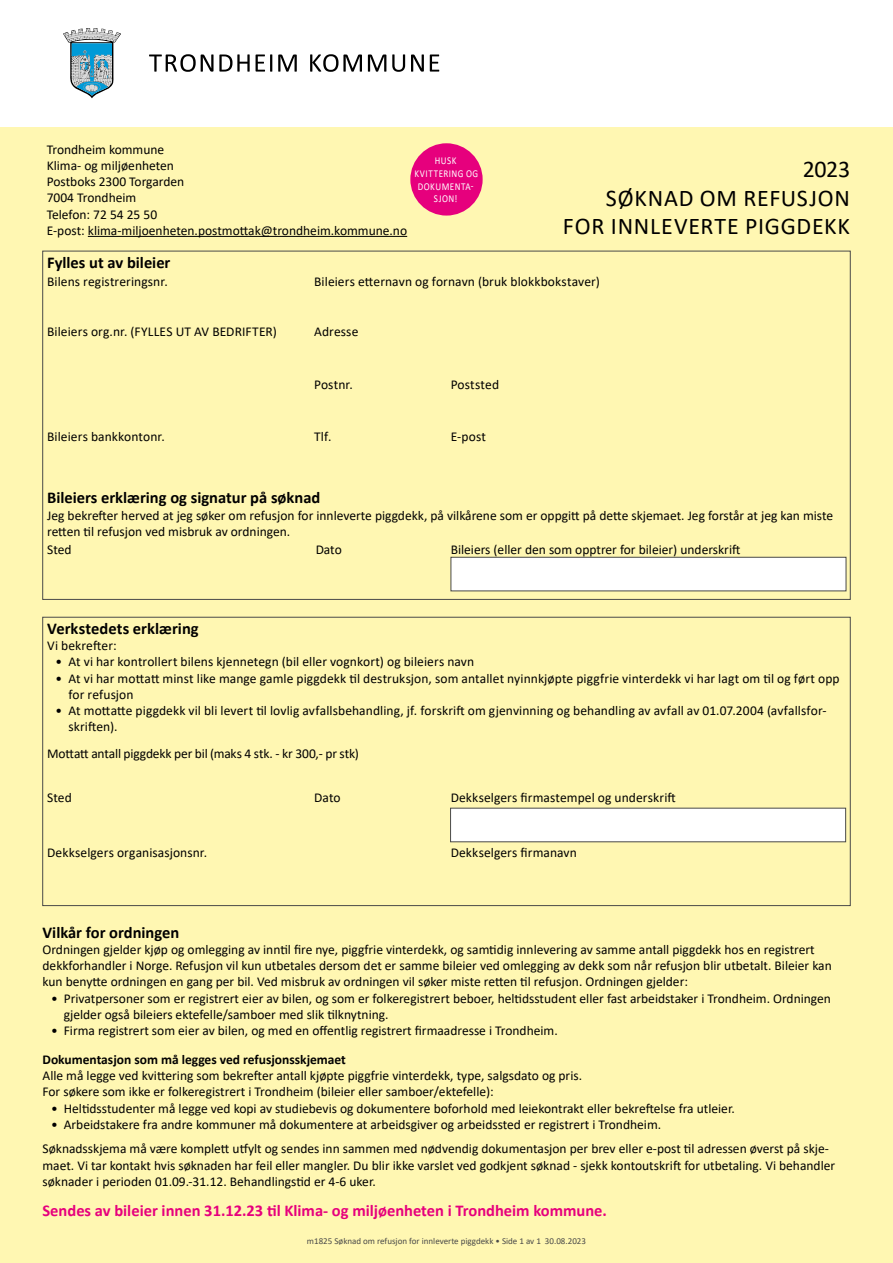
<style>
.page{position:relative;width:893px;height:1263px;background:#fff}
.page>*{position:absolute;margin:0;border:0;box-sizing:border-box;transform-origin:0 0}
.t1{font:24px/28.8px "Calibri";letter-spacing:.03em;color:#000;text-align:right}
.t2{font:700 16.5px "Calibri";color:#000}
.t3{font:700 16.5px "Calibri";color:#e6007d}
.t4{font:13.5px/16.2px "Calibri";color:#000}
.t5{font:700 13.5px "Calibri";color:#000}
.t6{font:10.5px/12.6px "Calibri";letter-spacing:.055em;color:#fff;text-align:center;scale:.86 1}
.t7{font:9px "Calibri";color:#4a4a49}
</style>
<div class="page">
<div style="left:0;top:126px;width:893px;height:1137px;background:#fff7b2"></div>
<svg style="left:63px;top:28px;width:58px;height:70px"></svg>
<svg style="left:149px;top:54px;width:101px;height:18px"></svg>
<svg style="left:256px;top:54px;width:16px;height:18px"></svg>
<svg style="left:278px;top:55px;width:19px;height:17px"></svg>
<svg style="left:310px;top:54px;width:52px;height:18px"></svg>
<svg style="left:368px;top:55px;width:18px;height:17px"></svg>
<svg style="left:392px;top:54px;width:13px;height:18px"></svg>
<svg style="left:411px;top:54px;width:13px;height:18px"></svg>
<svg style="left:430px;top:55px;width:9px;height:17px"></svg>
<div style="left:451px;top:557px;width:395px;height:34px;background:#fff;border:1px solid #4a4a49"></div>
<hr style="left:88px;top:236px;width:319px;height:1px;background:#000">
<div style="left:410px;top:143px;width:73px;height:73px;background:#e6007d;border-radius:50%"></div>
<div style="left:450px;top:808px;width:396px;height:34px;background:#fff;border:1px solid #4a4a49"></div>
<p class="t4" style="left:47px;top:141px;width:362px">Trondheim kommune<br>Klima- og miljøenheten<br>Postboks 2300 Torgarden<br>7004 Trondheim<br>Telefon: 72 54 25 50<br>E-post: klima-miljoenheten.postmottak@trondheim.kommune.no</p>
<p class="t6" style="left:414px;top:154px;width:76px">HUSK<br>KVITTERING OG<br>DOKUMENTA-<br>SJON!</p>
<h1 class="t1" style="left:563px;top:154px;width:289px">2023<br>SØKNAD OM REFUSJON<br>FOR INNLEVERTE PIGGDEKK</h1>
<p class="t2" style="left:47px;top:251px;width:125px">Fylles ut av bileier</p>
<p class="t4" style="left:47px;top:273px;width:122px">Bilens registreringsnr.</p>
<p class="t4" style="left:314px;top:273px;width:287px">Bileiers etternavn og fornavn (bruk blokkbokstaver)</p>
<p class="t4" style="left:47px;top:323px;width:231px">Bileiers org.nr. (FYLLES UT AV BEDRIFTER)</p>
<p class="t4" style="left:314px;top:323px;width:46px">Adresse</p>
<p class="t4" style="left:314px;top:376px;width:40px">Postnr.</p>
<p class="t4" style="left:451px;top:376px;width:50px">Poststed</p>
<p class="t4" style="left:47px;top:428px;width:119px">Bileiers bankkontonr.</p>
<p class="t4" style="left:314px;top:428px;width:19px">Tlf.</p>
<p class="t4" style="left:451px;top:428px;width:37px">E-post</p>
<p class="t2" style="left:47px;top:486px;width:275px">Bileiers erklæring og signatur på søknad</p>
<p class="t4" style="left:47px;top:507px;width:787px">Jeg bekrefter herved at jeg søker om refusjon for innleverte piggdekk, på vilkårene som er oppgitt på dette skjemaet. Jeg forstår at jeg kan miste retten til refusjon ved misbruk av ordningen.</p>
<p class="t4" style="left:47px;top:541px;width:26px">Sted</p>
<p class="t4" style="left:316px;top:541px;width:28px">Dato</p>
<p class="t4" style="left:451px;top:541px;width:291px">Bileiers (eller den som opptrer for bileier) underskrift</p>
<p class="t2" style="left:47px;top:617px;width:153px">Verkstedets erklæring</p>
<p class="t4" style="left:47px;top:637px;width:71px">Vi bekrefter:</p>
<p class="t4" style="left:56px;top:653px;width:420px">• At vi har kontrollert bilens kjennetegn (bil eller vognkort) og bileiers navn</p>
<p class="t4" style="left:68px;top:670px;width:773px;text-indent:-13px">• At vi har mottatt minst like mange gamle piggdekk til destruksjon, som antallet nyinnkjøpte piggfrie vinterdekk vi har lagt om til og ført opp for refusjon</p>
<p class="t4" style="left:68px;top:702px;width:760px;text-indent:-13px">• At mottatte piggdekk vil bli levert til lovlig avfallsbehandling, jf. forskrift om gjenvinning og behandling av avfall av 01.07.2004 (avfallsfor&shy;skriften).</p>
<p class="t4" style="left:47px;top:745px;width:313px">Mottatt antall piggdekk per bil (maks 4 stk. - kr 300,- pr stk)</p>
<p class="t4" style="left:47px;top:789px;width:26px">Sted</p>
<p class="t4" style="left:314px;top:789px;width:28px">Dato</p>
<p class="t4" style="left:451px;top:789px;width:227px">Dekkselgers firmastempel og underskrift</p>
<p class="t4" style="left:47px;top:844px;width:162px">Dekkselgers organisasjonsnr.</p>
<p class="t4" style="left:451px;top:844px;width:128px">Dekkselgers firmanavn</p>
<p class="t2" style="left:43px;top:920px;width:138px">Vilkår for ordningen</p>
<p class="t4" style="left:43px;top:941px;width:791px">Ordningen gjelder kjøp og omlegging av inntil fire nye, piggfrie vinterdekk, og samtidig innlevering av samme antall piggdekk hos en registrert dekkforhandler i Norge. Refusjon vil kun utbetales dersom det er samme bileier ved omlegging av dekk som når refusjon blir utbetalt. Bileier kan kun benytte ordningen en gang per bil. Ved misbruk av ordningen vil søker miste retten til refusjon. Ordningen gjelder:</p>
<p class="t4" style="left:64px;top:989px;width:769px;text-indent:-13px">• Privatpersoner som er registrert eier av bilen, og som er folkeregistrert beboer, heltidsstudent eller fast arbeidstaker i Trondheim. Ordningen gjelder også bileiers ektefelle/samboer med slik tilknytning.</p>
<p class="t4" style="left:51px;top:1022px;width:508px">• Firma registrert som eier av bilen, og med en offentlig registrert firmaadresse i Trondheim.</p>
<p class="t5" style="left:43px;top:1050px;width:305px">Dokumentasjon som må legges ved refusjonsskjemaet</p>
<p class="t4" style="left:43px;top:1067px;width:541px">Alle må legge ved kvittering som bekrefter antall kjøpte piggfrie vinterdekk, type, salgsdato og pris.<br>For søkere som ikke er folkeregistrert i Trondheim (bileier eller samboer/ektefelle):</p>
<p class="t4" style="left:51px;top:1099px;width:685px">• Heltidsstudenter må legge ved kopi av studiebevis og dokumentere boforhold med leiekontrakt eller bekreftelse fra utleier.</p>
<p class="t4" style="left:43px;top:1111px;width:788px;line-height:24.8px;text-indent:9px">• Arbeidstakere fra andre kommuner må dokumentere at arbeidsgiver og arbeidssted er registrert i Trondheim.<br>Søknadsskjema må være komplett utfylt og sendes inn sammen med nødvendig dokumentasjon per brev eller e-post til adressen øverst på skje-</p>
<p class="t4" style="left:43px;top:1157px;width:794px">maet. Vi tar kontakt hvis søknaden har feil eller mangler. Du blir ikke varslet ved godkjent søknad - sjekk kontoutskrift for utbetaling. Vi behandler søknader i perioden 01.09.-31.12. Behandlingstid er 4-6 uker.</p>
<p class="t3" style="left:43px;top:1199px;width:566px">Sendes av bileier innen 31.12.23 til Klima- og miljøenheten i Trondheim kommune.</p>
<p class="t7" style="left:307px;top:1235px;width:281px">m1825 Søknad om refusjon for innleverte piggdekk • Side 1 av 1 30.08.2023</p>
</div>
